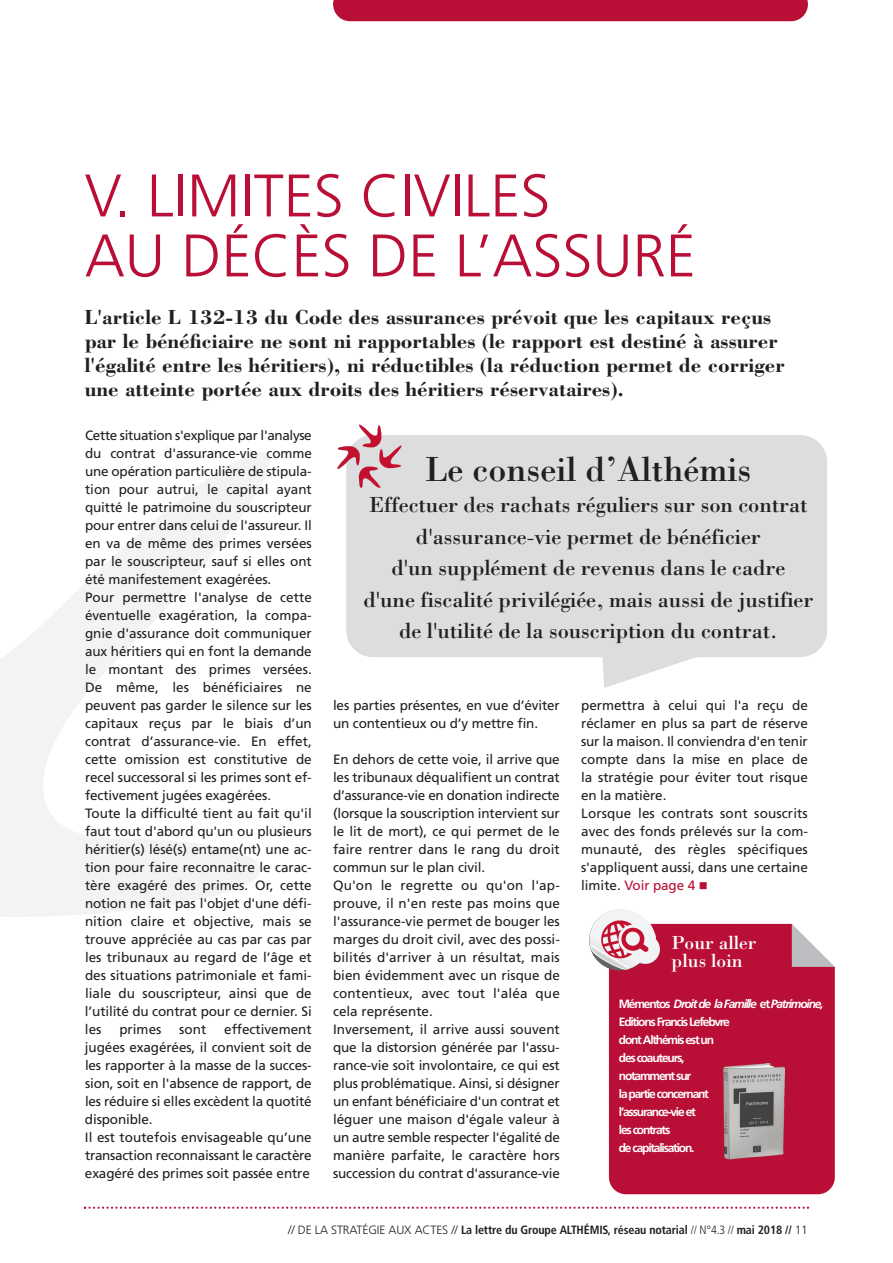
<style>
.page{position:relative;width:893px;height:1263px;background:#fff}
.page>*{position:absolute;margin:0;border:0;box-sizing:border-box;transform-origin:0 0}
.t1{font:300 60px/60px "Frutiger LT Std";color:#b90f36}
.t2{font:36px "Bodoni Std";color:#231f20}
.t3{font:22.5px/31.5px "Bodoni Std";letter-spacing:-.005em;color:#231f20;text-align:center}
.t4{font:700 21px/24px "Bodoni Std";color:#231f20}
.t5{font:19.5px/18px "Bodoni Std";color:#fff}
.t6{font:13.5px/18px "Frutiger LT Std";letter-spacing:-.005em;color:#231f20}
.t7{font:700 12px/18px "Frutiger LT Std";letter-spacing:-.1em;color:#fff}
.t8{font:700 condensed 12px "Frutiger LT Std";letter-spacing:-.01em;color:#231f20}
.s1{color:#b90f36}
.s2{font-style:italic}
.s3{font-weight:300;font-stretch:normal}
.s4{font-weight:300}
</style>
<div class="page">
<div style="left:333px;top:0;width:475px;height:21px;background:#b90f36"></div>
<svg style="left:283px;top:1206px;width:526px;height:3px"></svg>
<svg style="left:0;top:452px;width:283px;height:757px"></svg>
<div style="left:346px;top:435px;width:481px;height:222px;background:#dcdddf;border-radius:27px"></div>
<hr style="left:402px;top:425px;width:1px;height:63px;background:#fff">
<svg style="left:337px;top:424px;width:65px;height:64px"></svg>
<svg style="left:602px;top:657px;width:95px;height:31px"></svg>
<div style="left:609px;top:924px;width:226px;height:270px;background:#b90f36;border-radius:17px"></div>
<svg style="left:791px;top:923px;width:44px;height:44px;background:#dddadc"></svg>
<svg style="left:589px;top:909px;width:71px;height:65px"></svg>
<img style="left:723px;top:1064px;width:62px;height:95px">
<h1 class="t1" style="left:85px;top:170px;width:612px">V. LIMITES CIVILES<br>AU DÉCÈS DE L’ASSURÉ</h1>
<p class="t4" style="left:85px;top:305px;width:701px">L'article L 132-13 du code des assurances prévoit que les capitaux reçus par le bénéficiaire ne sont ni rapportables (le rapport est destiné à assurer l'égalité entre les héritiers), ni réductibles (la réduction permet de corriger une atteinte portée aux droits des héritiers réservataires).</p>
<p class="t6" style="left:85px;top:427px;width:228px">Cette situation s'explique par l'analyse du contrat d'assurance-vie comme une opération particulière de stipula&shy;tion pour autrui, le capital ayant quitté le patrimoine du souscripteur pour entrer dans celui de l'assureur. il en va de même des primes versées par le souscripteur, sauf si elles ont été manifestement exagérées.<br>Pour permettre l'analyse de cette éventuelle exagération, la compa&shy;gnie d'assurance doit communiquer aux héritiers qui en font la demande le montant des primes versées.<br>De même, les bénéficiaires ne peuvent pas garder le silence sur les capitaux reçus par le biais d’un contrat d’assurance-vie. En effet, cette omission est constitutive de recel successoral si les primes sont ef&shy;fectivement jugées exagérées.<br>Toute la difficulté tient au fait qu'il faut tout d'abord qu'un ou plusieurs héritier(s) lésé(s) entame(nt) une ac&shy;tion pour faire reconnaitre le carac&shy;tère exagéré des primes. Or, cette notion ne fait pas l'objet d'une défi&shy;nition claire et objective, mais se trouve appréciée au cas par cas par les tribunaux au regard de l’âge et des situations patrimoniale et fami&shy;liale du souscripteur, ainsi que de l’utilité du contrat pour ce dernier. Si les</p>
<p class="t6" style="left:85px;top:1021px;width:228px;text-indent:139px">effectivement jugées exagérées, il convient soit de les rapporter à la masse de la succes&shy;sion, soit en l'absence de rapport, de les réduire si elles excèdent la quotité disponible.<br>il est toutefois envisageable qu’une transaction reconnaissant le caractère exagéré des primes soit passée entre</p>
<p class="t6" style="left:119px;top:1021px;width:44px">primes</p>
<p class="t6" style="left:179px;top:1021px;width:28px">sont</p>
<h2 class="t2" style="left:425px;top:447px;width:328px">Le conseil d’Althémis</h2>
<h3 class="t3" style="left:363px;top:489px;width:451px">Effectuer des rachats réguliers sur son contrat d'assurance-vie permet de bénéficier<br>d'un supplément de revenus dans le cadre d'une fiscalité privilégiée, mais aussi de justifier de l'utilité de la souscription du contrat.</h3>
<p class="t6" style="left:333px;top:697px;width:228px">les parties présentes, en vue d’éviter un contentieux ou d’y mettre fin.</p>
<p class="t6" style="left:333px;top:751px;width:228px">En dehors de cette voie, il arrive que les tribunaux déqualifient un contrat d’assurance-vie en donation indirecte (lorsque la souscription intervient sur le lit de mort), ce qui permet de le faire rentrer dans le rang du droit commun sur le plan civil.<br>Qu'on le regrette ou qu'on l'ap&shy;prouve, il n'en reste pas moins que l'assurance-vie permet de bouger les marges du droit civil, avec des possi&shy;bilités d'arriver à un résultat, mais bien évidemment avec un risque de contentieux, avec tout l'aléa que cela représente.<br>inversement, il arrive aussi souvent que la distorsion générée par l'assu&shy;rance-vie soit involontaire, ce qui est plus problématique. Ainsi, si désigner un enfant bénéficiaire d'un contrat et léguer une maison d'égale valeur à un autre semble respecter l'égalité de manière parfaite, le caractère hors succession du contrat d'assurance-vie</p>
<p class="t6" style="left:581px;top:697px;width:228px">permettra à celui qui l'a reçu de réclamer en plus sa part de réserve sur la maison. il conviendra d'en tenir compte dans la mise en place de la stratégie pour éviter tout risque en la matière.<br>Lorsque les contrats sont souscrits avec des fonds prélevés sur la com&shy;munauté, des règles spécifiques s'appliquent aussi, dans une certaine limite. <span class="s1">Voir page 4</span> <span class="s1">■</span></p>
<h3 class="t5" style="left:672px;top:933px;width:87px">Pour aller plus loin</h3>
<p class="t7" style="left:619px;top:996px;width:206px">Mémentos <span class="s2">Droit de la Famille</span> et <span class="s2">Patrimoine,<br></span>Editions Francis Lefebvre<br>dont Althémis est un<br>des coauteurs,<br>notamment sur<br>la partie concernant<br>l’assurance-vie et<br>les contrats<br>de capitalisation.</p>
<p class="t8" style="left:288px;top:1225px;width:521px"><span class="s3">// DE LA STRATÉGIE AUX ACTES //</span> La lettre du Groupe ALTHÉMIS, réseau notarial <span class="s4">// N°4.3 //</span> mai 2018 // <span class="s3">11</span></p>
</div>
